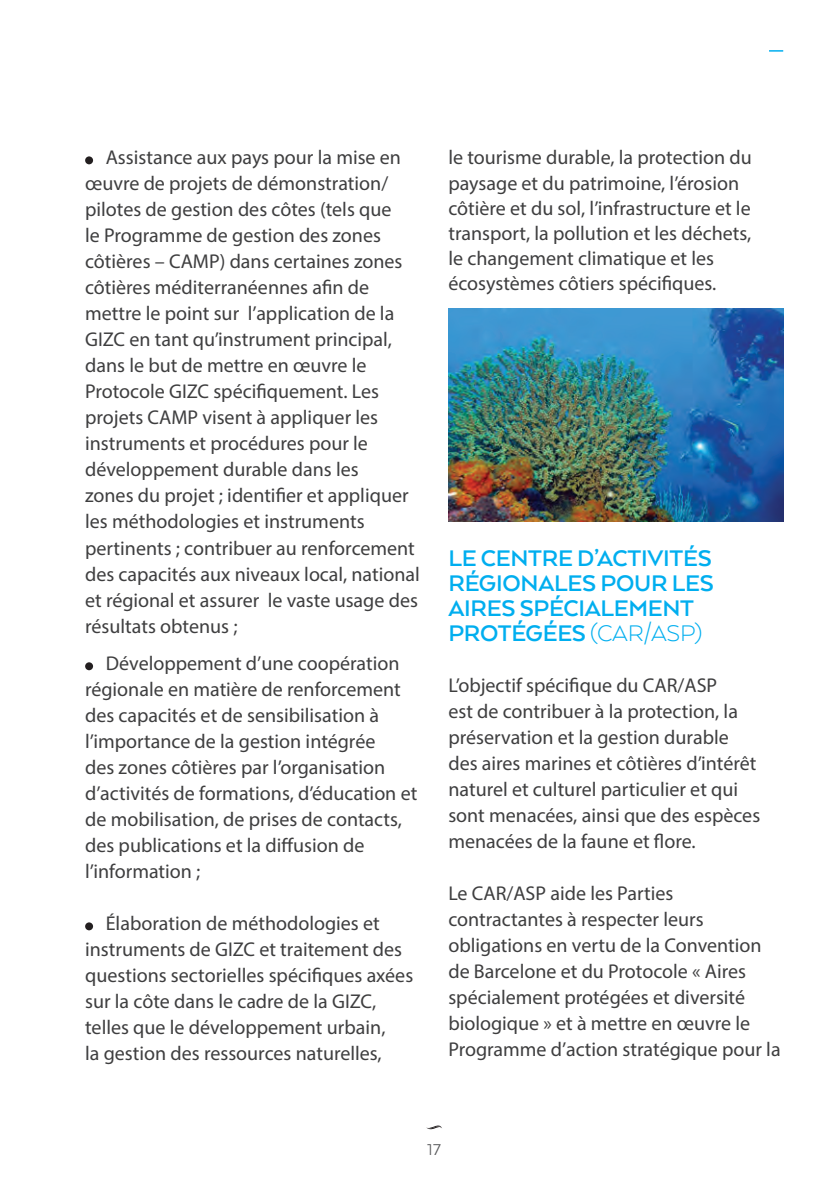
<style>
.page{position:relative;width:840px;height:1191px;background:#fff}
.page>*{position:absolute;margin:0;border:0;box-sizing:border-box;transform-origin:0 0}
.Style_de_paragraphe{font:700 26px/25px "Arquitecta";letter-spacing:-.01em;color:#00aeef}
.Style_de_paragraphe-2{font:20px/26px "Myriad Pro";color:#3e3e3f}
.t1{font:18px "Arquitecta";color:#57585a}
.s1{font-weight:300}
</style>
<div class="page">
<img style="left:448px;top:308px;width:334px;height:214px">
<svg style="left:769px;top:50px;width:13px;height:2px"></svg>
<svg style="left:426px;top:1125px;width:16px;height:5px"></svg>
<div style="left:85px;top:156px;width:8px;height:8px;background:#231f20;border-radius:50%"></div>
<div style="left:85px;top:662px;width:8px;height:8px;background:#231f20;border-radius:50%"></div>
<div style="left:85px;top:922px;width:8px;height:8px;background:#231f20;border-radius:50%"></div>
<p class="Style_de_paragraphe-2" style="left:85px;top:144px;width:336px;text-indent:21px">Assistance aux pays pour la mise en œuvre de projets de démonstration/ pilotes de gestion des côtes (tels que<br>le Programme de gestion des zones côtières – CAMP) dans certaines zones côtières méditerranéennes afin de mettre le point sur l’application de la GIZC en tant qu’instrument principal, dans le but de mettre en œuvre le Protocole GIZC spécifiquement. Les projets CAMP visent à appliquer les instruments et procédures pour le développement durable dans les<br>zones du projet ; identifier et appliquer les méthodologies et instruments pertinents ; contribuer au renforcement des capacités aux niveaux local, national et régional et assurer le vaste usage des résultats obtenus ;</p>
<p class="Style_de_paragraphe-2" style="left:85px;top:650px;width:333px;text-indent:21px">Développement d’une coopération régionale en matière de renforcement des capacités et de sensibilisation à l’importance de la gestion intégrée<br>des zones côtières par l’organisation d’activités de formations, d’éducation et de mobilisation, de prises de contacts, des publications et la diffusion de l’information ;</p>
<p class="Style_de_paragraphe-2" style="left:85px;top:910px;width:329px;text-indent:21px">Élaboration de méthodologies et instruments de GIZC et traitement des questions sectorielles spécifiques axées sur la côte dans le cadre de la GIZC, telles que le développement urbain,<br>la gestion des ressources naturelles,</p>
<p class="Style_de_paragraphe-2" style="left:448px;top:145px;width:305px;line-height:25.2px">le tourisme durable, la protection du paysage et du patrimoine, l’érosion côtière et du sol, l’infrastructure et le transport, la pollution et les déchets, le changement climatique et les écosystèmes côtiers spécifiques.</p>
<p class="Style_de_paragraphe" style="left:448px;top:544px;width:267px">LE CENTRE D’ACTIVITÉS<br>RÉGIONALES POUR LES<br>AIRES SPÉCIALEMENT<br>PROTÉGÉES <span class="s1">(CAR/ASP)</span></p>
<p class="Style_de_paragraphe-2" style="left:448px;top:671px;width:313px">L’objectif spécifique du CAR/ASP<br>est de contribuer à la protection, la préservation et la gestion durable des aires marines et côtières d’intérêt naturel et culturel particulier et qui sont menacées, ainsi que des espèces menacées de la faune et flore.</p>
<p class="Style_de_paragraphe-2" style="left:448px;top:879px;width:333px">Le CAR/ASP aide les Parties contractantes à respecter leurs obligations en vertu de la Convention de Barcelone et du Protocole « Aires spécialement protégées et diversité biologique » et à mettre en œuvre le Programme d’action stratégique pour la</p>
<p class="t1" style="left:427px;top:1138px;width:15px">17</p>
</div>
